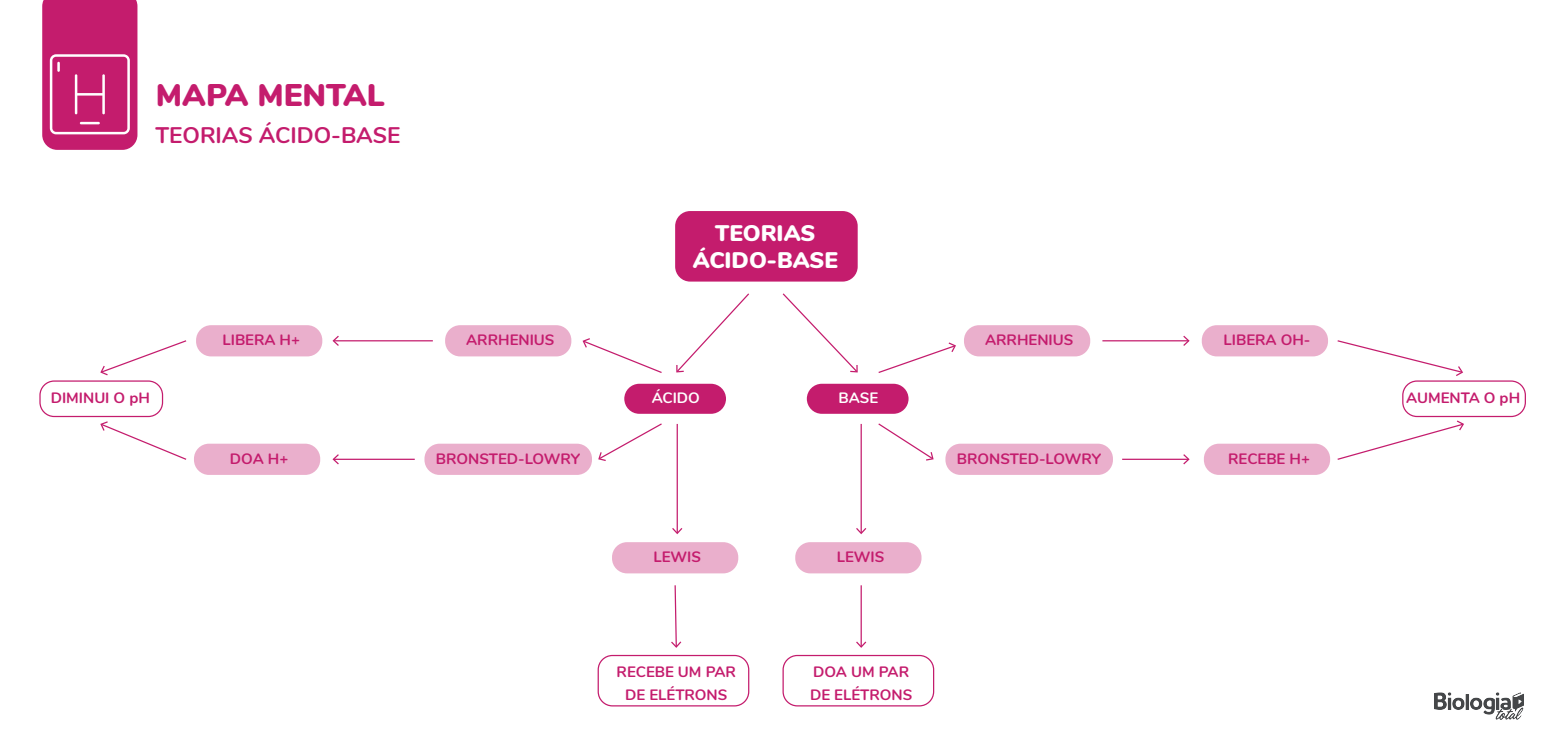
<style>
.page{position:relative;width:1568px;height:745px;background:#fff}
.page>*{position:absolute;margin:0;border:0;box-sizing:border-box;transform-origin:0 0}
.t1{font:900 31.25px "Nunito";color:#c41c6d}
.t2{font:700 22.5px "Nunito";color:#c41c6d}
.t3{font:900 22.5px/27px "Nunito";color:#fff;text-align:center}
.t4{font:700 15px/22.5px "Nunito";color:#c41c6d;text-align:center}
.t5{font:700 15px "Nunito";color:#fff}
</style>
<div class="page">
<img style="left:1434px;top:692px;width:90px;height:28px">
<div style="left:675px;top:211px;width:183px;height:70px;background:#c41c6d;border-radius:15px"></div>
<div style="left:624px;top:383px;width:102px;height:30px;background:#c41c6d;border-radius:15px"></div>
<div style="left:807px;top:383px;width:101px;height:30px;background:#c41c6d;border-radius:15px"></div>
<div style="left:445px;top:325px;width:126px;height:31px;background:#eaafcc;border-radius:15px"></div>
<div style="left:424px;top:443px;width:168px;height:31px;background:#eaafcc;border-radius:15px"></div>
<div style="left:194px;top:443px;width:126px;height:31px;background:#eaafcc;border-radius:15px"></div>
<div style="left:196px;top:325px;width:126px;height:31px;background:#eaafcc;border-radius:15px"></div>
<div style="left:39px;top:380px;width:124px;height:37px;border:1px solid #c41c6d;border-radius:14px"></div>
<div style="left:964px;top:325px;width:126px;height:31px;background:#eaafcc;border-radius:15px"></div>
<div style="left:1202px;top:325px;width:126px;height:31px;background:#eaafcc;border-radius:15px"></div>
<div style="left:945px;top:443px;width:168px;height:31px;background:#eaafcc;border-radius:15px"></div>
<div style="left:1204px;top:443px;width:126px;height:31px;background:#eaafcc;border-radius:15px"></div>
<div style="left:1402px;top:380px;width:124px;height:37px;border:1px solid #c41c6d;border-radius:14px"></div>
<div style="left:612px;top:542px;width:126px;height:31px;background:#eaafcc;border-radius:15px"></div>
<div style="left:795px;top:542px;width:126px;height:31px;background:#eaafcc;border-radius:15px"></div>
<div style="left:597px;top:654px;width:152px;height:52px;border:1px solid #c41c6d;border-radius:14px"></div>
<div style="left:782px;top:654px;width:152px;height:52px;border:1px solid #c41c6d;border-radius:14px"></div>
<svg style="left:676px;top:293px;width:73px;height:80px"></svg>
<svg style="left:782px;top:293px;width:76px;height:80px"></svg>
<hr style="left:676px;top:423px;width:2px;height:109px;background:#c41c6d">
<svg style="left:672px;top:527px;width:10px;height:7px"></svg>
<hr style="left:860px;top:423px;width:2px;height:109px;background:#c41c6d">
<svg style="left:856px;top:527px;width:10px;height:7px"></svg>
<svg style="left:671px;top:585px;width:10px;height:62px"></svg>
<hr style="left:860px;top:585px;width:2px;height:61px;background:#c41c6d">
<svg style="left:856px;top:641px;width:10px;height:6px"></svg>
<svg style="left:878px;top:342px;width:78px;height:31px"></svg>
<svg style="left:878px;top:423px;width:56px;height:37px"></svg>
<hr style="left:1102px;top:340px;width:86px;height:1px;background:#c41c6d">
<svg style="left:1183px;top:335px;width:6px;height:11px"></svg>
<hr style="left:1122px;top:458px;width:66px;height:1px;background:#c41c6d">
<svg style="left:1183px;top:454px;width:6px;height:10px"></svg>
<svg style="left:1337px;top:340px;width:126px;height:36px"></svg>
<svg style="left:1337px;top:420px;width:127px;height:40px"></svg>
<svg style="left:582px;top:338px;width:80px;height:35px"></svg>
<svg style="left:598px;top:423px;width:64px;height:38px"></svg>
<hr style="left:334px;top:340px;width:99px;height:1px;background:#c41c6d">
<svg style="left:332px;top:335px;width:7px;height:11px"></svg>
<hr style="left:334px;top:458px;width:81px;height:1px;background:#c41c6d">
<svg style="left:332px;top:454px;width:7px;height:10px"></svg>
<svg style="left:100px;top:340px;width:87px;height:35px"></svg>
<svg style="left:100px;top:421px;width:87px;height:39px"></svg>
<svg style="left:42px;top:0;width:95px;height:150px;background:#c82e79"></svg>
<hr style="left:80px;top:122px;width:20px;height:2px;background:#fff">
<h1 class="t1" style="left:156px;top:72px;width:230px">MAPA MENTAL</h1>
<h2 class="t2" style="left:155px;top:118px;width:246px">TEORIAS ÁCIDO-BASE</h2>
<p class="t4" style="left:51px;top:385px;width:101px">DIMINUI O pH</p>
<p class="t4" style="left:222px;top:328px;width:79px">LIBERA H+</p>
<p class="t4" style="left:466px;top:328px;width:90px">ARRHENIUS</p>
<p class="t4" style="left:230px;top:446px;width:60px">DOA H+</p>
<p class="t4" style="left:436px;top:446px;width:146px">BRONSTED-LOWRY</p>
<h2 class="t3" style="left:693px;top:218px;width:147px">TEORIAS<br>ÁCIDO-BASE</h2>
<p class="t5" style="left:652px;top:386px;width:50px">ÁCIDO</p>
<p class="t5" style="left:838px;top:386px;width:41px">BASE</p>
<p class="t4" style="left:653px;top:544px;width:49px">LEWIS</p>
<p class="t4" style="left:836px;top:544px;width:49px">LEWIS</p>
<p class="t4" style="left:616px;top:659px;width:121px">RECEBE UM PAR<br>DE ELÉTRONS</p>
<p class="t4" style="left:810px;top:659px;width:104px;text-align:left">DOA UM PAR<br>DE ELÉTRONS</p>
<p class="t4" style="left:985px;top:328px;width:90px">ARRHENIUS</p>
<p class="t4" style="left:1223px;top:328px;width:88px">LIBERA OH-</p>
<p class="t4" style="left:957px;top:446px;width:146px">BRONSTED-LOWRY</p>
<p class="t4" style="left:1228px;top:446px;width:83px">RECEBE H+</p>
<p class="t4" style="left:1406px;top:385px;width:116px">AUMENTA O pH</p>
</div>
